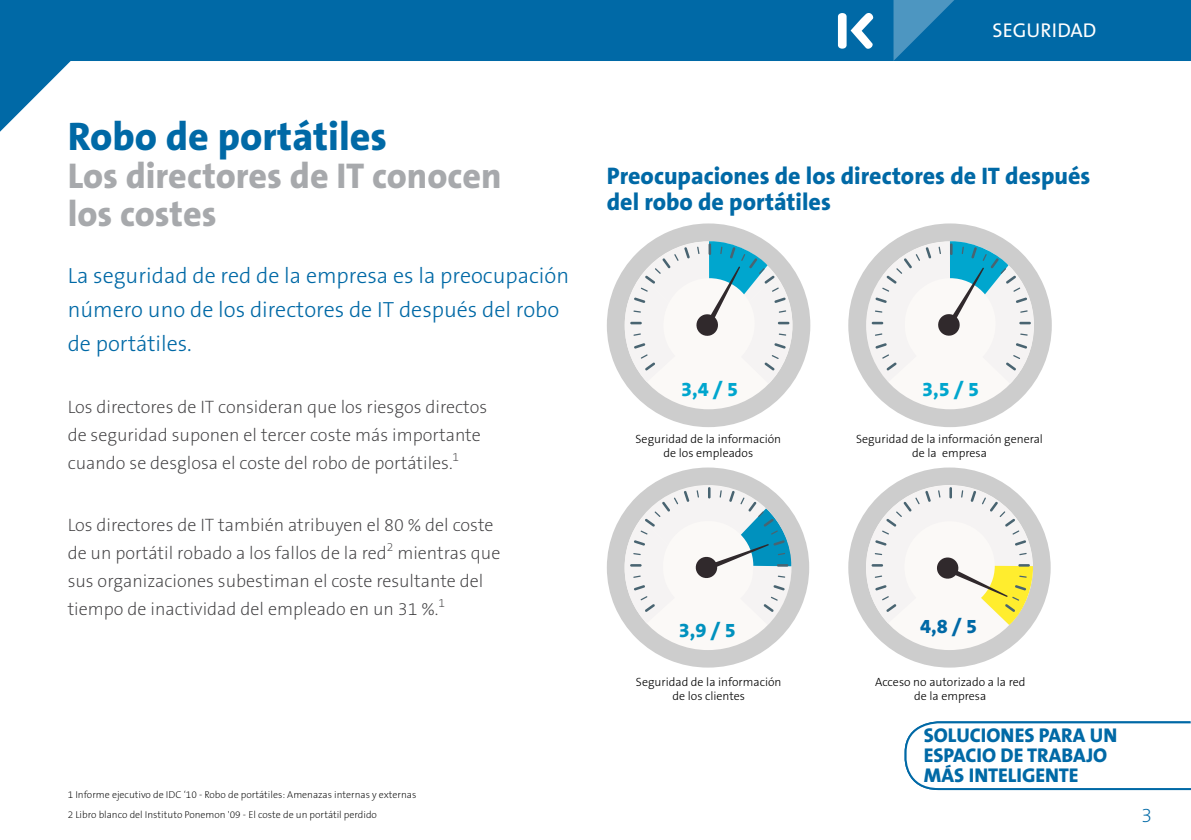
<style>
.page{position:relative;width:1191px;height:840px;background:#fff}
.page>*{position:absolute;margin:0;border:0;box-sizing:border-box;transform-origin:0 0}
.t1{font:40px "The Sans KENSINGTON8 XB";color:#0069a6}
.t2{font:36px/38px "The Sans KENSINGTON8 XB";color:#a7a9ac}
.t3{font:24px/26px "The Sans KENSINGTON8 XB";color:#0069a6}
.t4{font:22px/34px "The Sans KENSINGTON3 Li";color:#0069a6}
.t5{font:20px/20px "The Sans KENSINGTON8 XB";color:#0069a6}
.t6{font:20px "The Sans KENSINGTON8 XB";color:#00a6ce}
.t7{font:20px "The Sans KENSINGTON5 Rg";color:#fff}
.t8{font:20px "The Sans KENSINGTON8 XB";color:#0091be}
.t9{font:20px "The Sans KENSINGTON2 XL";color:#0069a6}
.t10{font:18px/28px "The Sans KENSINGTON2 XL";color:#414042}
.t11{font:12px/14px "The Sans KENSINGTON3 Li";color:#000;text-align:center}
.t12{font:10px/20px "The Sans KENSINGTON2 XL";color:#000}
</style>
<div class="page">
<div style="left:72px;top:0;width:1119px;height:61px;background:#0069a6"></div>
<svg style="left:850px;top:10px;width:25px;height:41px"></svg>
<div style="left:838px;top:13px;width:8px;height:36px;background:#fff;border-radius:4px"></div>
<svg style="left:893px;top:0;width:64px;height:61px;background:#247eb2"></svg>
<svg style="left:0;top:0;width:72px;height:132px"></svg>
<svg style="left:904px;top:721px;width:287px;height:69px"></svg>
<svg style="left:607px;top:223px;width:203px;height:204px"></svg>
<svg style="left:625px;top:240px;width:167px;height:143px"></svg>
<svg style="left:848px;top:223px;width:203px;height:204px"></svg>
<svg style="left:866px;top:240px;width:167px;height:143px"></svg>
<svg style="left:607px;top:467px;width:202px;height:200px"></svg>
<svg style="left:624px;top:485px;width:169px;height:139px"></svg>
<svg style="left:848px;top:467px;width:202px;height:200px"></svg>
<svg style="left:866px;top:485px;width:167px;height:139px"></svg>
<h1 class="t1" style="left:68px;top:115px;width:321px">Robo de portátiles</h1>
<h2 class="t2" style="left:68px;top:158px;width:435px">Los directores de IT conocen los costes</h2>
<p class="t4" style="left:68px;top:259px;width:503px">La seguridad de red de la empresa es la preocupación número uno de los directores de IT después del robo de portátiles.</p>
<p class="t10" style="left:68px;top:393px;width:421px">Los directores de IT consideran que los riesgos directos de seguridad suponen el tercer coste más importante cuando se desglosa el coste del robo de portátiles.<sup>1</sup></p>
<p class="t10" style="left:68px;top:511px;width:434px">Los directores de IT también atribuyen el 80 % del coste de un portátil robado a los fallos de la red<sup>2</sup> mientras que sus organizaciones subestiman el coste resultante del tiempo de inactividad del empleado en un 31 %.<sup>1</sup></p>
<p class="t12" style="left:68px;top:784px;width:350px">1 Informe ejecutivo de IDC ‘10 - Robo de portátiles: Amenazas internas y externas<br>2 Libro blanco del Instituto Ponemon '09 - El coste de un portátil perdido</p>
<p class="t7" style="left:992px;top:19px;width:105px">SEGURIDAD</p>
<h3 class="t3" style="left:607px;top:163px;width:485px">Preocupaciones de los directores de IT después del robo de portátiles</h3>
<p class="t6" style="left:681px;top:378px;width:58px">3,4 / 5</p>
<p class="t6" style="left:922px;top:378px;width:58px">3,5 / 5</p>
<p class="t11" style="left:635px;top:432px;width:147px">Seguridad de la información de los empleados</p>
<p class="t11" style="left:856px;top:432px;width:188px">Seguridad de la información general de la empresa</p>
<p class="t8" style="left:679px;top:619px;width:58px">3,9 / 5</p>
<p class="t5" style="left:920px;top:616px;width:58px">4,8 / 5</p>
<p class="t11" style="left:636px;top:675px;width:147px">Seguridad de la información de los clientes</p>
<p class="t11" style="left:875px;top:675px;width:152px">Acceso no autorizado a la red de la empresa</p>
<p class="t5" style="left:924px;top:725px;width:195px">SOLUCIONES PARA UN<br>ESPACIO DE TRABAJO<br>MÁS INTELIGENTE</p>
<p class="t9" style="left:1141px;top:804px;width:12px">3</p>
</div>
